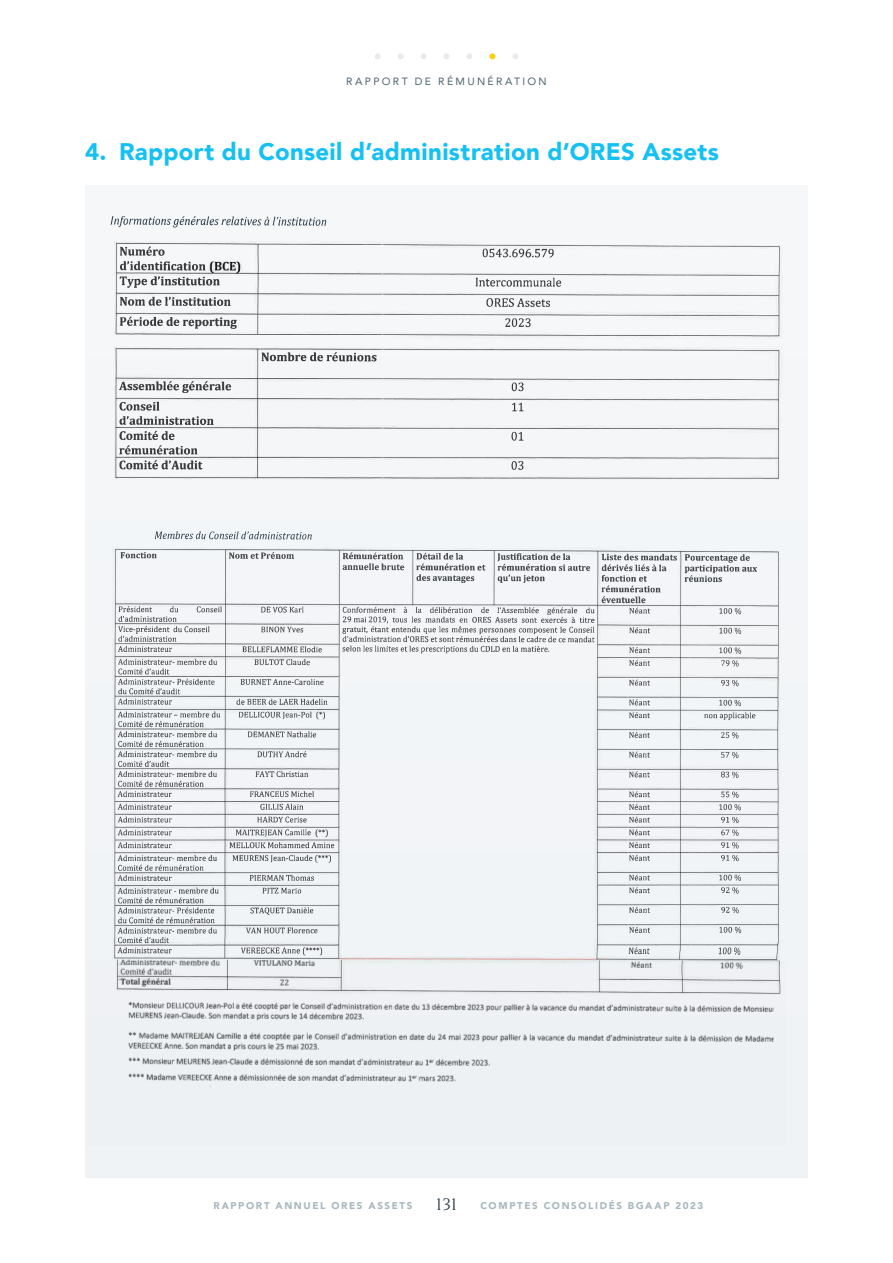
<style>
.page{position:relative;width:893px;height:1263px;background:#fff}
.page>*{position:absolute;margin:0;border:0;box-sizing:border-box;transform-origin:0 0}
.TITRE_2{font:900 24px "Avenir";letter-spacing:.015em;color:#15c0f2}
.t1{font:10.5px "Avenir";letter-spacing:.225em;color:#4d636e}
.t2{font:900 9.75px "Avenir";letter-spacing:.17em;color:#a7b6be}
.s1{font-family:"Novarese Std";font-weight:400;font-size:18px;color:#21353f}
</style>
<div class="page">
<div style="left:85px;top:185px;width:723px;height:993px;background:#f0f3f6"></div>
<img style="left:114px;top:220px;width:666px;height:259px">
<img style="left:120px;top:245px;width:442px;height:225px">
<img style="left:110px;top:216px;width:216px;height:11px">
<img style="left:113px;top:534px;width:667px;height:425px">
<img style="left:118px;top:551px;width:638px;height:404px">
<img style="left:155px;top:531px;width:156px;height:8px">
<img style="left:116px;top:959px;width:665px;height:128px">
<img style="left:118px;top:960px;width:655px;height:122px">
<svg style="left:375px;top:53px;width:6px;height:6px"></svg>
<svg style="left:489px;top:53px;width:6px;height:6px"></svg>
<svg style="left:398px;top:53px;width:6px;height:6px"></svg>
<svg style="left:421px;top:53px;width:5px;height:6px"></svg>
<svg style="left:443px;top:53px;width:6px;height:6px"></svg>
<svg style="left:466px;top:53px;width:6px;height:6px"></svg>
<svg style="left:512px;top:53px;width:6px;height:6px"></svg>
<p class="t1" style="left:346px;top:73px;width:202px">RAPPORT DE RÉMUNÉRATION</p>
<p class="TITRE_2" style="left:85px;top:131px;width:635px">4. Rapport du Conseil d’administration d’ORES Assets</p>
<p class="t2" style="left:213px;top:1197px;width:491px">RAPPORT ANNUEL ORES ASSETS <span class="s1">131</span> COMPTES CONSOLIDÉS BGAAP 2023</p>
</div>
